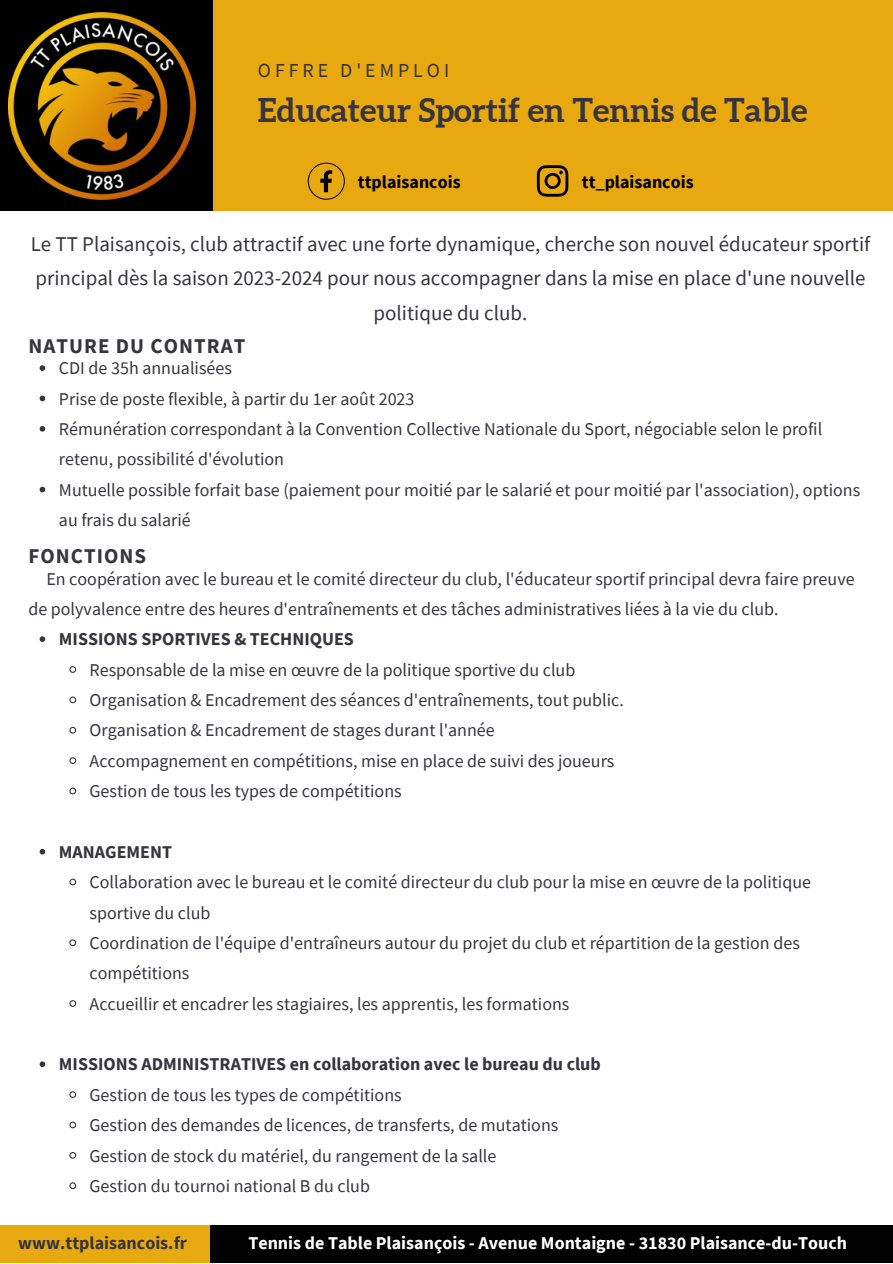
<style>
.page{position:relative;width:893px;height:1264px;background:#fff}
.page>*{position:absolute;margin:0;border:0;box-sizing:border-box;transform-origin:0 0}
.t1{font:700 32.7px "Aleo";color:#36353f}
.t2{font:21px/34.8px "Source Sans Pro";color:#36353f;text-align:center}
.t3{font:700 21px "Source Sans Pro";letter-spacing:.05em;color:#36353f}
.t4{font:19.8px "Source Sans Pro";letter-spacing:.2em;color:#36353f}
.t5{font:18px/30.3px "Source Sans Pro";color:#36353f}
.t6{font:700 18px "Source Sans Pro";color:#36353f}
.t7{font:700 18px "Source Sans Pro";color:#fff}
.t8{font:700 18px "Source Sans Pro";color:#000}
</style>
<div class="page">
<div style="left:185px;top:0;width:707px;height:211px;background:#e7a810"></div>
<div style="left:0;top:0;width:212px;height:211px;background:#000"></div>
<div style="left:0;top:1225px;width:225px;height:37px;background:#e7a810"></div>
<div style="left:210px;top:1225px;width:682px;height:37px;background:#020101"></div>
<img style="left:9px;top:13px;width:187px;height:186px">
<svg style="left:40px;top:365px;width:5px;height:6px"></svg>
<svg style="left:40px;top:395px;width:5px;height:6px"></svg>
<svg style="left:40px;top:426px;width:5px;height:5px"></svg>
<svg style="left:40px;top:487px;width:5px;height:5px"></svg>
<svg style="left:40px;top:636px;width:5px;height:6px"></svg>
<svg style="left:69px;top:666px;width:8px;height:7px"></svg>
<svg style="left:69px;top:696px;width:8px;height:8px"></svg>
<svg style="left:69px;top:726px;width:8px;height:8px"></svg>
<svg style="left:69px;top:757px;width:8px;height:7px"></svg>
<svg style="left:69px;top:787px;width:8px;height:8px"></svg>
<svg style="left:40px;top:848px;width:5px;height:6px"></svg>
<svg style="left:69px;top:878px;width:8px;height:8px"></svg>
<svg style="left:69px;top:939px;width:8px;height:8px"></svg>
<svg style="left:69px;top:1000px;width:8px;height:7px"></svg>
<svg style="left:40px;top:1061px;width:5px;height:6px"></svg>
<svg style="left:69px;top:1091px;width:8px;height:7px"></svg>
<svg style="left:69px;top:1121px;width:8px;height:8px"></svg>
<svg style="left:69px;top:1152px;width:8px;height:7px"></svg>
<svg style="left:69px;top:1182px;width:8px;height:7px"></svg>
<svg style="left:308px;top:163px;width:37px;height:37px"></svg>
<svg style="left:537px;top:165px;width:31px;height:32px"></svg>
<p class="t4" style="left:258px;top:58px;width:193px">OFFRE D'EMPLOI</p>
<h1 class="t1" style="left:258px;top:91px;width:551px">Educateur Sportif en Tennis de Table</h1>
<p class="t8" style="left:358px;top:171px;width:104px">ttplaisancois</p>
<p class="t8" style="left:582px;top:171px;width:113px">tt_plaisancois</p>
<p class="t2" style="left:31px;top:226px;width:841px">Le TT Plaisançois, club attractif avec une forte dynamique, cherche son nouvel éducateur sportif principal dès la saison 2023-2024 pour nous accompagner dans la mise en place d'une nouvelle politique du club.</p>
<p class="t3" style="left:28px;top:332px;width:219px">NATURE DU CONTRAT</p>
<p class="t5" style="left:59px;top:353px;width:802px">CDI de 35h annualisées<br>Prise de poste flexible, à partir du 1er août 2023<br>Rémunération correspondant à la Convention Collective Nationale du Sport, négociable selon le profil retenu, possibilité d'évolution<br>Mutuelle possible forfait base (paiement pour moitié par le salarié et pour moitié par l'association), options au frais du salarié</p>
<p class="t3" style="left:28px;top:542px;width:119px">FONCTIONS</p>
<p class="t5" style="left:28px;top:563px;width:827px;text-indent:18px">En coopération avec le bureau et le comité directeur du club, l'éducateur sportif principal devra faire preuve de polyvalence entre des heures d'entraînements et des tâches administratives liées à la vie du club.</p>
<p class="t6" style="left:59px;top:627px;width:296px">MISSIONS SPORTIVES &amp; TECHNIQUES</p>
<p class="t5" style="left:89px;top:654px;width:535px">Responsable de la mise en œuvre de la politique sportive du club Organisation &amp; Encadrement des séances d'entraînements, tout public.<br>Organisation &amp; Encadrement de stages durant l'année Accompagnement en compétitions, mise en place de suivi des joueurs Gestion de tous les types de compétitions</p>
<p class="t6" style="left:59px;top:840px;width:115px">MANAGEMENT</p>
<p class="t5" style="left:89px;top:866px;width:723px">Collaboration avec le bureau et le comité directeur du club pour la mise en œuvre de la politique sportive du club<br>Coordination de l'équipe d'entraîneurs autour du projet du club et répartition de la gestion des compétitions<br>Accueillir et encadrer les stagiaires, les apprentis, les formations</p>
<p class="t6" style="left:59px;top:1052px;width:543px">MISSIONS ADMINISTRATIVES en collaboration avec le bureau du club</p>
<p class="t5" style="left:89px;top:1079px;width:470px">Gestion de tous les types de compétitions<br>Gestion des demandes de licences, de transferts, de mutations Gestion de stock du matériel, du rangement de la salle Gestion du tournoi national B du club</p>
<p class="t6" style="left:18px;top:1231px;width:170px">www.ttplaisancois.fr</p>
<p class="t7" style="left:248px;top:1231px;width:600px">Tennis de Table Plaisançois - Avenue Montaigne - 31830 Plaisance-du-Touch</p>
</div>
